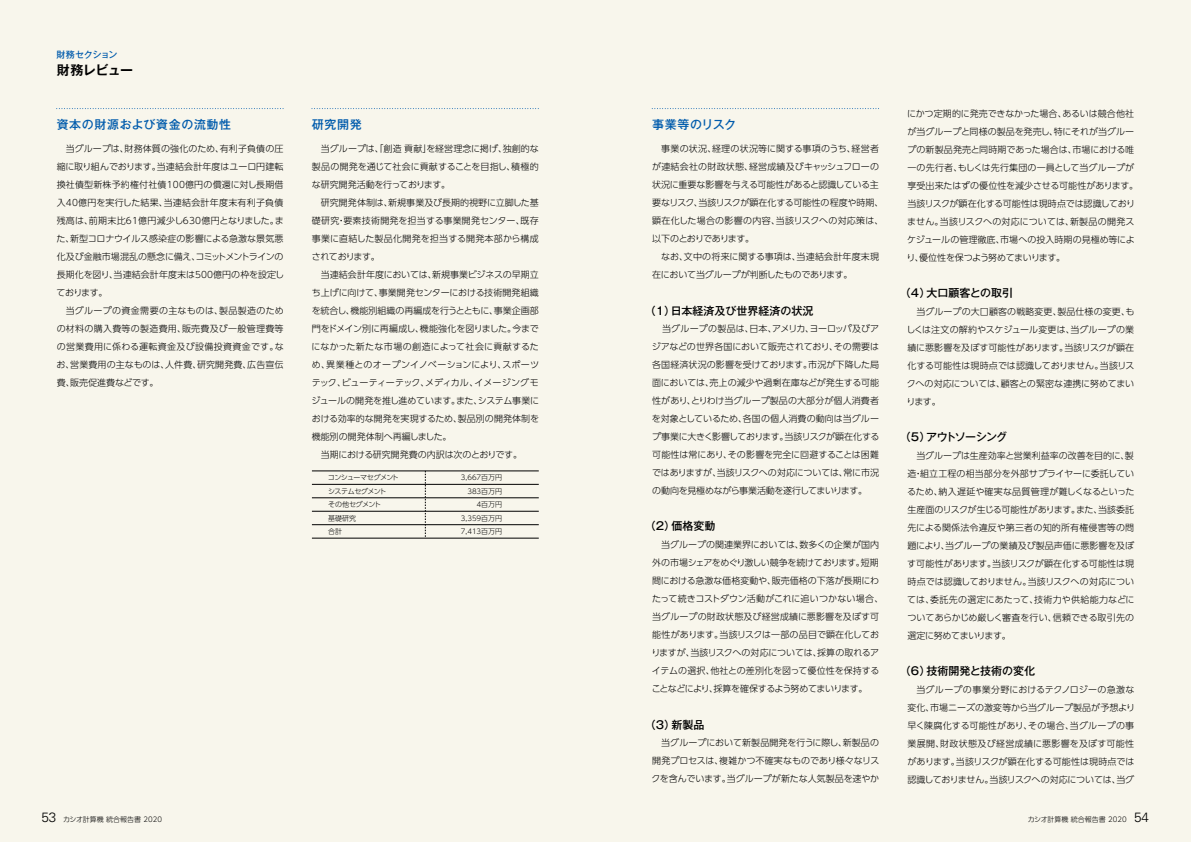
<style>
.page{position:relative;width:1191px;height:842px;background:#f8f6ec}
.page>*{position:absolute;margin:0;border:0;box-sizing:border-box;transform-origin:0 0}
.t1{font:700 13px "Gothic MB101 Pro De";letter-spacing:-.035em;color:#000}
.t2{font:500 12px "Gothic MB101 Pro";letter-spacing:.05em;color:#005bac}
.t3{font:500 12px "Gothic MB101 Pro";letter-spacing:.005em;color:#005bac}
.t4{font:500 11px "Gothic MB101 Pro";color:#000}
.t5{font:500 11px "Gothic MB101 Pro";letter-spacing:-.06em;color:#000}
.t6{font:300 9px/18px "UD Shin Go Pro";letter-spacing:-.005em;color:#000;text-align:justify}
.t7{font:300 9px "UD Shin Go Pro";letter-spacing:-.03em;color:#000}
.t8{font:300 9px "UD Shin Go Pro";letter-spacing:.025em;color:#000}
.t9{font:500 9px "Gothic MB101 Pro";letter-spacing:-.04em;color:#005bac}
.t10{font:300 7px/13.5px "UD Shin Go Pro";color:#000;text-align:right}
.t11{font:300 7px/13.5px "UD Shin Go Pro";letter-spacing:-.055em;color:#000}
.s1{font-family:"Univers LT Std";font-size:13.5px}
</style>
<div class="page">
<svg style="left:57px;top:108px;width:226px;height:1px"></svg>
<svg style="left:652px;top:108px;width:227px;height:1px"></svg>
<svg style="left:312px;top:108px;width:227px;height:1px"></svg>
<hr style="left:312px;top:471px;width:227px;height:1px;background:#000">
<hr style="left:312px;top:484px;width:227px;height:1px;background:#000">
<hr style="left:312px;top:498px;width:227px;height:1px;background:#000">
<hr style="left:312px;top:511px;width:227px;height:1px;background:#000">
<hr style="left:312px;top:538px;width:227px;height:1px;background:#000">
<svg style="left:425px;top:471px;width:1px;height:67px"></svg>
<hr style="left:312px;top:524px;width:227px;height:1px;background:#000">
<p class="t9" style="left:56px;top:47px;width:63px">財務セクション</p>
<h1 class="t1" style="left:57px;top:60px;width:78px">財務レビュー</h1>
<h2 class="t2" style="left:57px;top:115px;width:176px">資本の財源および資金の流動性</h2>
<h2 class="t2" style="left:312px;top:115px;width:51px">研究開発</h2>
<h2 class="t3" style="left:652px;top:115px;width:85px">事業等のリスク</h2>
<p class="t6" style="left:57px;top:140px;width:229px;text-indent:9px">当グループは、財務体質の強化のため、有利子負債の圧縮に取り組んでおります。当連結会計年度はユーロ円建転換社債型新株予約権付社債100億円の償還に対し長期借入40億円を実行した結果、当連結会計年度末有利子負債残高は、前期末比61億円減少し630億円となりました。また、新型コロナウイルス感染症の影響による急激な景気悪化及び金融市場混乱の懸念に備え、コミットメントラインの長期化を図り、当連結会計年度末は500億円の枠を設定しております。</p>
<p class="t6" style="left:57px;top:302px;width:229px;text-indent:9px">当グループの資金需要の主なものは、製品製造のための材料の購入費等の製造費用、販売費及び一般管理費等の営業費用に係わる運転資金及び設備投資資金です。なお、営業費用の主なものは、人件費、研究開発費、広告宣伝費、販売促進費などです。</p>
<p class="t6" style="left:312px;top:140px;width:228px;text-indent:9px">当グループは、「創造 貢献」を経営理念に掲げ、独創的な製品の開発を通じて社会に貢献することを目指し、積極的な研究開発活動を行っております。</p>
<p class="t6" style="left:312px;top:194px;width:228px;text-indent:9px">研究開発体制は、新規事業及び長期的視野に立脚した基礎研究・要素技術開発を担当する事業開発センター、既存事業に直結した製品化開発を担当する開発本部から構成されております。</p>
<p class="t6" style="left:321px;top:266px;width:219px">当連結会計年度においては、新規事業ビジネスの早期立</p>
<p class="t6" style="left:312px;top:284px;width:228px">ち上げに向けて、事業開発センターにおける技術開発組織</p>
<p class="t6" style="left:312px;top:302px;width:229px">を統合し、機能別組織の再編成を行うとともに、事業企画部</p>
<p class="t6" style="left:312px;top:320px;width:228px">門をドメイン別に再編成し、機能強化を図りました。今まで</p>
<p class="t8" style="left:311px;top:340px;width:229px">になかった新たな市場の創造によって社会に貢献するた</p>
<p class="t6" style="left:312px;top:356px;width:229px">め、異業種とのオープンイノベーションにより、スポーツ</p>
<p class="t6" style="left:312px;top:374px;width:229px">テック、ビューティーテック、メディカル、イメージングモ</p>
<p class="t7" style="left:311px;top:394px;width:229px">ジュールの開発を推し進めています。また、システム事業に</p>
<p class="t6" style="left:312px;top:410px;width:229px">おける効率的な開発を実現するため、製品別の開発体制を</p>
<p class="t6" style="left:312px;top:428px;width:141px">機能別の開発体制へ再編しました。</p>
<p class="t6" style="left:321px;top:446px;width:203px">当期における研究開発費の内訳は次のとおりです。</p>
<p class="t11" style="left:328px;top:471px;width:72px">コンシューマセグメントシステムセグメント<br>その他セグメント<br>基礎研究<br>合計</p>
<p class="t10" style="left:461px;top:471px;width:43px">3,667百万円<br>383百万円<br>４百万円<br>3,359百万円<br>7,413百万円</p>
<p class="t6" style="left:652px;top:140px;width:233px;text-align:left;text-indent:9px">事業の状況、経理の状況等に関する事項のうち、経営者が連結会社の財政状態、経営成績及びキャッシュフローの状況に重要な影響を与える可能性があると認識している主要なリスク、当該リスクが顕在化する可能性の程度や時期、顕在化した場合の影響の内容、当該リスクへの対応策は、以下のとおりであります。</p>
<p class="t6" style="left:652px;top:248px;width:228px;text-indent:9px">なお、文中の将来に関する事項は、当連結会計年度末現在において当グループが判断したものであります。</p>
<p class="t4" style="left:645px;top:301px;width:170px">（1）日本経済及び世界経済の状況</p>
<p class="t6" style="left:652px;top:320px;width:229px;text-indent:10px">当グループの製品は、日本、アメリカ、ヨーロッパ及びアジアなどの世界各国において販売されており、その需要は各国経済状況の影響を受けております。市況が下降した局面においては、売上の減少や過剰在庫などが発生する可能性があり、とりわけ当グループ製品の大部分が個人消費者を対象としているため、各国の個人消費の動向は当グループ事業に大きく影響しております。当該リスクが顕在化する可能性は常にあり、その影響を完全に回避することは困難ではありますが、当該リスクへの対応については、常に市況の動向を見極めながら事業活動を遂行してまいります。</p>
<p class="t4" style="left:645px;top:517px;width:72px">（2）価格変動</p>
<p class="t6" style="left:651px;top:536px;width:234px;text-align:left;text-indent:10px">当グループの関連業界においては、数多くの企業が国内外の市場シェアをめぐり激しい競争を続けております。短期間における急激な価格変動や、販売価格の下落が長期にわたって続きコストダウン活動がこれに追いつかない場合、当グループの財政状態及び経営成績に悪影響を及ぼす可能性があります。当該リスクは一部の品目で顕在化しておりますが、当該リスクへの対応については、採算の取れるアイテムの選択、他社との差別化を図って優位性を保持することなどにより、採算を確保するよう努めてまいります。</p>
<p class="t4" style="left:645px;top:715px;width:61px">（3）新製品</p>
<p class="t6" style="left:651px;top:734px;width:229px;text-indent:10px">当グループにおいて新製品開発を行うに際し、新製品の開発プロセスは、複雑かつ不確実なものであり様々なリスクを含んでいます。当グループが新たな人気製品を速やか</p>
<p class="t6" style="left:906px;top:104px;width:233px;text-align:left">にかつ定期的に発売できなかった場合、あるいは競合他社が当グループと同様の製品を発売し、特にそれが当グループの新製品発売と同時期であった場合は、市場における唯一の先行者、もしくは先行集団の一員として当グループが享受出来たはずの優位性を減少させる可能性があります。当該リスクが顕在化する可能性は現時点では認識しておりません。当該リスクへの対応については、新製品の開発スケジュールの管理徹底、市場への投入時期の見極め等により、優位性を保つよう努めてまいります。</p>
<p class="t4" style="left:900px;top:283px;width:115px">（4）大口顧客との取引</p>
<p class="t6" style="left:906px;top:302px;width:230px;text-indent:10px">当グループの大口顧客の戦略変更、製品仕様の変更、もしくは注文の解約やスケジュール変更は、当グループの業績に悪影響を及ぼす可能性があります。当該リスクが顕在化する可能性は現時点では認識しておりません。当該リスクへの対応については、顧客との緊密な連携に努めてまいります。</p>
<p class="t5" style="left:900px;top:428px;width:109px">（5）アウトソーシング</p>
<p class="t6" style="left:907px;top:446px;width:229px;text-indent:9px">当グループは生産効率と営業利益率の改善を目的に、製造・組立工程の相当部分を外部サプライヤーに委託しているため、納入遅延や確実な品質管理が難しくなるといった生産面のリスクが生じる可能性があります。また、当該委託先による関係法令違反や第三者の知的所有権侵害等の問題により、当グループの業績及び製品声価に悪影響を及ぼす可能性があります。当該リスクが顕在化する可能性は現時点では認識しておりません。当該リスクへの対応については、委託先の選定にあたって、技術力や供給能力などについてあらかじめ厳しく審査を行い、信頼できる取引先の選定に努めてまいります。</p>
<p class="t4" style="left:900px;top:662px;width:137px">（6）技術開発と技術の変化</p>
<p class="t6" style="left:907px;top:680px;width:229px;text-indent:9px">当グループの事業分野におけるテクノロジーの急激な変化、市場ニーズの激変等から当グループ製品が予想より早く陳腐化する可能性があり、その場合、当グループの事業展開、財政状態及び経営成績に悪影響を及ぼす可能性があります。当該リスクが顕在化する可能性は現時点では認識しておりません。当該リスクへの対応については、当グ</p>
<p class="t10" style="left:42px;top:812px;width:129px"><span class="s1">53</span>　カシオ計算機 統合報告書 2020　</p>
<p class="t10" style="left:1021px;top:812px;width:129px">　カシオ計算機 統合報告書 2020　<span class="s1">54</span></p>
</div>
